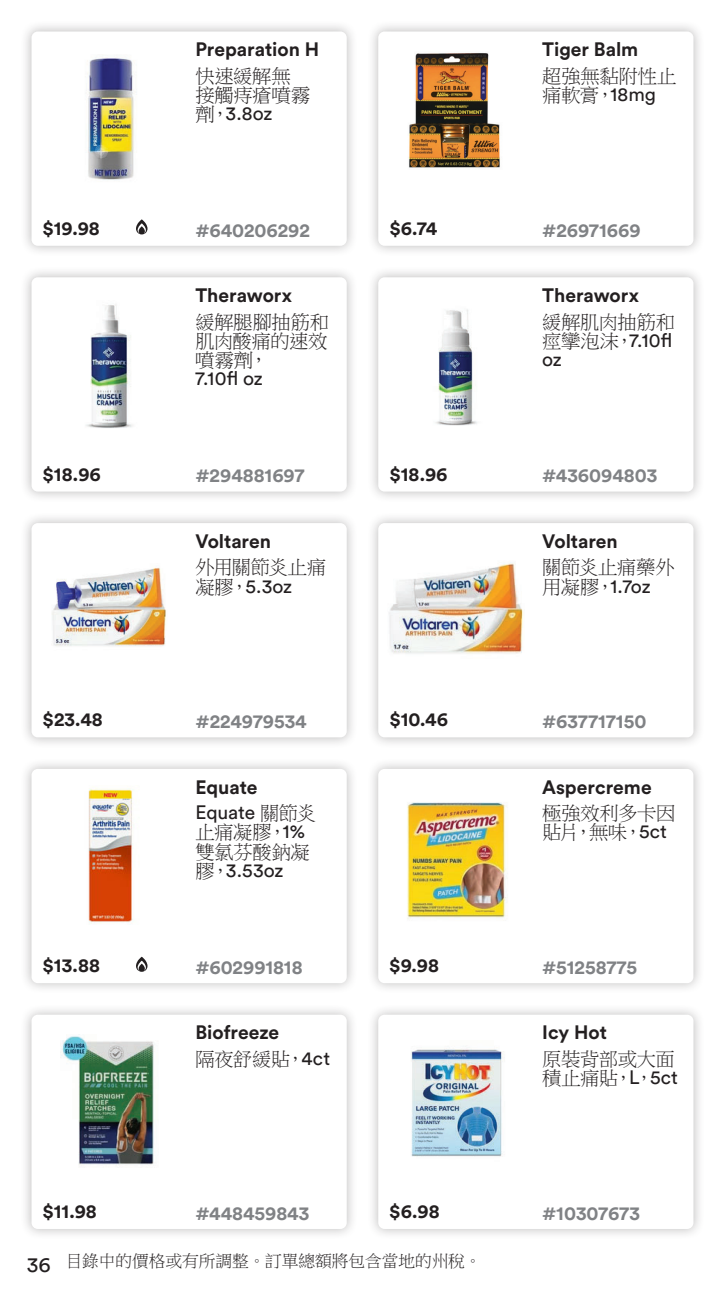
<style>
.page{position:relative;width:725px;height:1292px;background:#fff}
.page>*{position:absolute;margin:0;border:0;box-sizing:border-box;transform-origin:0 0}
.t1{font:19.25px/19.2px "P Ming Li U";letter-spacing:-.015em;color:#231f20}
.t2{font:700 19.25px "Circular Std";color:#231f20}
.t3{font:700 19.25px "Circular Std";color:#808285}
.t4{font:19.25px/19.2px "P Ming Li U";letter-spacing:-.035em;color:#231f20}
.t5{font:16.62px "P Ming Li U";color:#231f20}
.s1{font-family:"Circular Std"}
.s2{font-family:"Circular Std";font-size:21px}
</style>
<div class="page">
<div style="left:20px;top:20px;width:338px;height:237px;background:#231f20;opacity:.3"></div>
<div style="left:32px;top:32px;width:314px;height:214px;background:#fff;border-radius:6px"></div>
<div style="left:20px;top:266px;width:338px;height:237px;background:#231f20;opacity:.3"></div>
<div style="left:32px;top:277px;width:314px;height:214px;background:#fff;border-radius:6px"></div>
<div style="left:20px;top:511px;width:338px;height:237px;background:#231f20;opacity:.3"></div>
<div style="left:32px;top:523px;width:314px;height:214px;background:#fff;border-radius:6px"></div>
<div style="left:20px;top:757px;width:338px;height:237px;background:#231f20;opacity:.3"></div>
<div style="left:32px;top:769px;width:314px;height:214px;background:#fff;border-radius:6px"></div>
<div style="left:367px;top:1003px;width:337px;height:237px;background:#231f20;opacity:.3"></div>
<div style="left:378px;top:1014px;width:315px;height:214px;background:#fff;border-radius:6px"></div>
<div style="left:367px;top:20px;width:337px;height:237px;background:#231f20;opacity:.3"></div>
<div style="left:378px;top:32px;width:315px;height:214px;background:#fff;border-radius:6px"></div>
<div style="left:367px;top:266px;width:337px;height:237px;background:#231f20;opacity:.3"></div>
<div style="left:378px;top:277px;width:315px;height:214px;background:#fff;border-radius:6px"></div>
<div style="left:367px;top:511px;width:337px;height:237px;background:#231f20;opacity:.3"></div>
<div style="left:378px;top:523px;width:315px;height:214px;background:#fff;border-radius:6px"></div>
<div style="left:20px;top:1003px;width:338px;height:237px;background:#231f20;opacity:.3"></div>
<div style="left:32px;top:1014px;width:314px;height:214px;background:#fff;border-radius:6px"></div>
<img style="left:87px;top:57px;width:47px;height:123px">
<img style="left:86px;top:304px;width:47px;height:124px">
<img style="left:52px;top:567px;width:114px;height:79px">
<img style="left:88px;top:788px;width:45px;height:136px">
<img style="left:411px;top:1049px;width:93px;height:108px">
<img style="left:409px;top:53px;width:91px;height:115px">
<img style="left:435px;top:309px;width:42px;height:117px">
<img style="left:389px;top:562px;width:134px;height:92px">
<img style="left:61px;top:1034px;width:93px;height:132px">
<svg style="left:136px;top:219px;width:11px;height:15px"></svg>
<svg style="left:136px;top:956px;width:11px;height:15px"></svg>
<div style="left:367px;top:757px;width:337px;height:237px;background:#231f20;opacity:.3"></div>
<div style="left:378px;top:769px;width:315px;height:214px;background:#fff;border-radius:6px"></div>
<img style="left:407px;top:802px;width:101px;height:117px">
<p class="t2" style="left:195px;top:37px;width:125px">Preparation H</p>
<p class="t1" style="left:195px;top:66px;width:116px">快速緩解無接觸痔瘡噴霧劑，<span class="s1">3.8oz</span></p>
<p class="t2" style="left:542px;top:37px;width:98px">Tiger Balm</p>
<p class="t1" style="left:542px;top:66px;width:136px">超強無黏附性止痛軟膏，<span class="s1">18mg</span></p>
<p class="t2" style="left:43px;top:216px;width:59px">$19.98</p>
<p class="t3" style="left:195px;top:217px;width:116px">#640206292</p>
<p class="t2" style="left:389px;top:216px;width:50px">$6.74</p>
<p class="t3" style="left:542px;top:217px;width:100px">#26971669</p>
<p class="t2" style="left:195px;top:283px;width:98px">Theraworx</p>
<p class="t1" style="left:195px;top:312px;width:135px">緩解腿腳抽筋和肌肉酸痛的速效噴霧劑，<br><span class="s1">7.10fl oz</span></p>
<p class="t2" style="left:542px;top:283px;width:98px">Theraworx</p>
<p class="t1" style="left:542px;top:312px;width:134px">緩解肌肉抽筋和痙攣泡沫，<span class="s1">7.10fl oz</span></p>
<p class="t2" style="left:43px;top:461px;width:60px">$18.96</p>
<p class="t3" style="left:195px;top:463px;width:111px">#294881697</p>
<p class="t2" style="left:389px;top:461px;width:60px">$18.96</p>
<p class="t3" style="left:542px;top:463px;width:117px">#436094803</p>
<p class="t2" style="left:195px;top:528px;width:77px">Voltaren</p>
<p class="t4" style="left:195px;top:558px;width:132px">外用關節炎止痛凝膠，<span class="s1">5.3oz</span></p>
<p class="t2" style="left:542px;top:528px;width:77px">Voltaren</p>
<p class="t1" style="left:542px;top:558px;width:134px">關節炎止痛藥外用凝膠，<span class="s1">1.7oz</span></p>
<p class="t2" style="left:43px;top:707px;width:62px">$23.48</p>
<p class="t3" style="left:195px;top:709px;width:113px">#224979534</p>
<p class="t2" style="left:389px;top:707px;width:60px">$10.46</p>
<p class="t3" style="left:542px;top:709px;width:106px">#637717150</p>
<p class="t2" style="left:195px;top:774px;width:64px">Equate</p>
<p class="t1" style="left:195px;top:803px;width:122px"><span class="s1">Equate</span> 關節炎止痛凝膠，<span class="s1">1%</span>雙氯芬酸鈉凝膠，<span class="s1">3.53oz</span></p>
<p class="t2" style="left:542px;top:774px;width:111px">Aspercreme</p>
<p class="t1" style="left:542px;top:803px;width:135px">極強效利多卡因貼片，無味，<span class="s1">5ct</span></p>
<p class="t2" style="left:43px;top:953px;width:59px">$13.88</p>
<p class="t3" style="left:195px;top:954px;width:109px">#602991818</p>
<p class="t2" style="left:389px;top:953px;width:51px">$9.98</p>
<p class="t3" style="left:542px;top:955px;width:96px">#51258775</p>
<p class="t2" style="left:195px;top:1020px;width:85px">Biofreeze</p>
<p class="t1" style="left:195px;top:1049px;width:136px">隔夜舒緩貼，<span class="s1">4ct</span></p>
<p class="t2" style="left:542px;top:1020px;width:66px">Icy Hot</p>
<p class="t1" style="left:542px;top:1049px;width:137px">原裝背部或大面積止痛貼，<span class="s1">L</span>，<span class="s1">5ct</span></p>
<p class="t2" style="left:43px;top:1198px;width:56px">$11.98</p>
<p class="t3" style="left:195px;top:1200px;width:115px">#448459843</p>
<p class="t2" style="left:389px;top:1198px;width:52px">$6.98</p>
<p class="t3" style="left:542px;top:1200px;width:99px">#10307673</p>
<p class="t5" style="left:27px;top:1252px;width:456px"><span class="s2">36</span> 目錄中的價格或有所調整。訂單總額將包含當地的州稅。</p>
</div>
